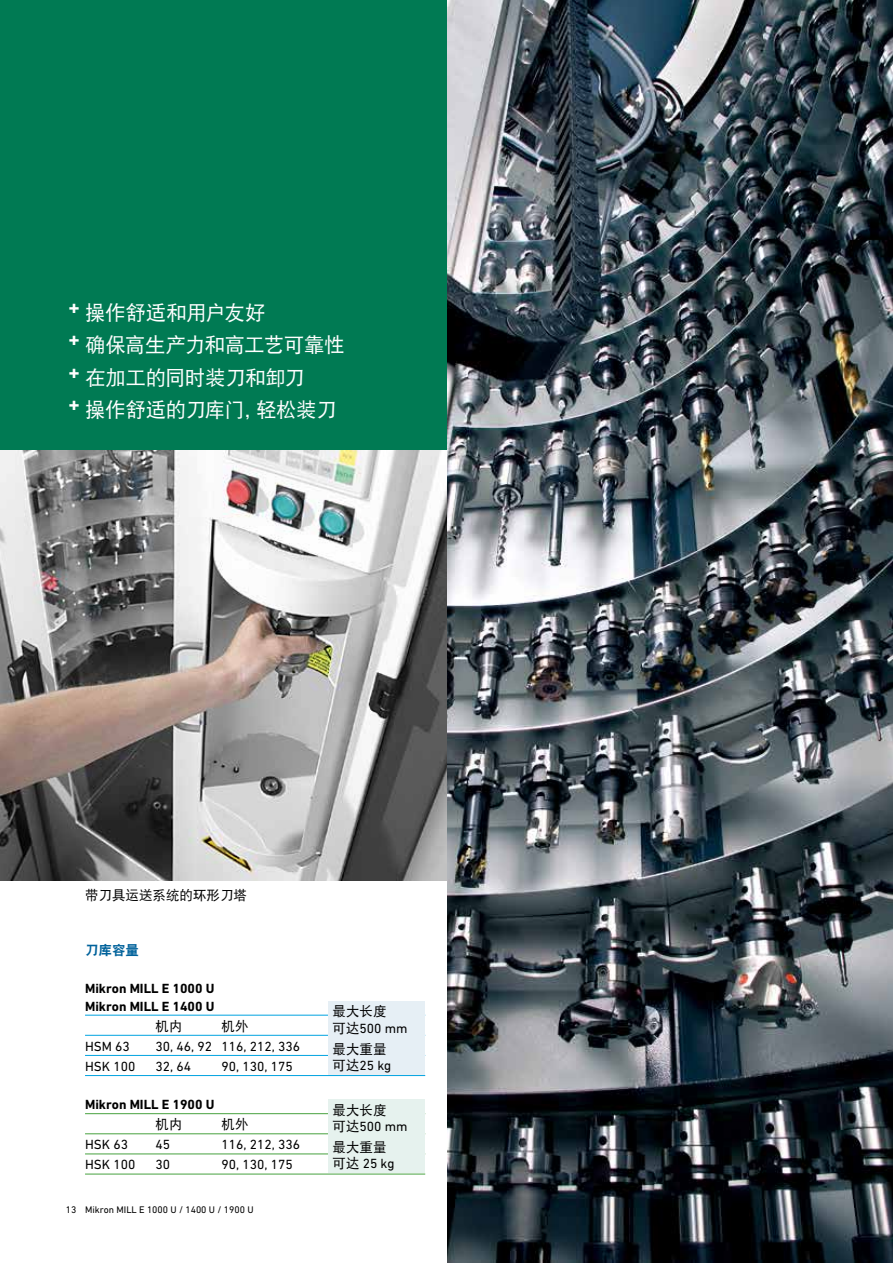
<style>
.page{position:relative;width:893px;height:1263px;background:#fff}
.page>*{position:absolute;margin:0;border:0;box-sizing:border-box;transform-origin:0 0}
.t1{font:20.4px/32.5px "DFP Hei W5";letter-spacing:-.015em;color:#fff}
.t2{font:13.5px "DIN Next W1 G";color:#000}
.t3{font:700 13.5px/18px "DIN Next W1 G";color:#000}
.t4{font:13.5px "DFP Hei W5";color:#000}
.t5{font:13.5px "DFP Hei W9";color:#00629b}
.t6{font:9.75px "DIN Next W1 G";color:#000}
.s1{font-family:"DFP Hei W5"}
</style>
<div class="page">
<img style="left:446px;top:0;width:447px;height:1263px">
<img style="left:0;top:450px;width:446px;height:430px">
<div style="left:0;top:0;width:446px;height:450px;background:#007a53"></div>
<hr style="left:85px;top:1015px;width:340px;height:1px;background:#00a3e0">
<hr style="left:85px;top:1035px;width:340px;height:1px;background:#00a3e0">
<hr style="left:85px;top:1055px;width:340px;height:1px;background:#00a3e0">
<hr style="left:85px;top:1075px;width:340px;height:1px;background:#00a3e0">
<hr style="left:85px;top:1113px;width:340px;height:1px;background:#47a23f">
<hr style="left:85px;top:1133px;width:340px;height:1px;background:#47a23f">
<hr style="left:85px;top:1153px;width:340px;height:1px;background:#47a23f">
<hr style="left:85px;top:1174px;width:340px;height:1px;background:#47a23f">
<div style="left:328px;top:1001px;width:97px;height:73px;background:#e6eff5"></div>
<div style="left:328px;top:1099px;width:97px;height:73px;background:#e6f2ee"></div>
<h1 class="t1" style="left:68px;top:296px;width:278px"><sup>+</sup> 操作舒适和用户友好<br><sup>+</sup> 确保高生产力和高工艺可靠性<sup>+</sup> 在加工的同时装刀和卸刀<br><sup>+</sup> 操作舒适的刀库门，轻松装刀</h1>
<p class="t4" style="left:85px;top:888px;width:163px">带刀具运送系统的环形刀塔</p>
<p class="t5" style="left:85px;top:943px;width:55px">刀库容量</p>
<p class="t3" style="left:85px;top:979px;width:131px">Mikron MILL E 1000 U<br>Mikron MILL E 1400 U</p>
<p class="t4" style="left:156px;top:1019px;width:28px">机内</p>
<p class="t4" style="left:222px;top:1019px;width:28px">机外</p>
<p class="t2" style="left:85px;top:1038px;width:46px">HSM 63</p>
<p class="t2" style="left:156px;top:1038px;width:146px">30, 46, 92 116, 212, 336</p>
<p class="t2" style="left:85px;top:1058px;width:52px">HSK 100</p>
<p class="t2" style="left:156px;top:1058px;width:37px">32, 64</p>
<p class="t2" style="left:222px;top:1058px;width:73px">90, 130, 175</p>
<p class="t3" style="left:85px;top:1095px;width:131px">Mikron MILL E 1900 U</p>
<p class="t4" style="left:156px;top:1117px;width:28px">机内</p>
<p class="t4" style="left:222px;top:1117px;width:28px">机外</p>
<p class="t2" style="left:85px;top:1137px;width:44px">HSK 63</p>
<p class="t2" style="left:156px;top:1137px;width:16px">45</p>
<p class="t2" style="left:222px;top:1137px;width:80px">116, 212, 336</p>
<p class="t2" style="left:85px;top:1157px;width:52px">HSK 100</p>
<p class="t2" style="left:156px;top:1157px;width:16px">30</p>
<p class="t2" style="left:222px;top:1157px;width:73px">90, 130, 175</p>
<p class="t6" style="left:66px;top:1204px;width:189px">13 Mikron MILL E 1000 U / 1400 U / 1900 U</p>
<p class="t4" style="left:333px;top:1005px;width:56px">最大长度</p>
<p class="t2" style="left:333px;top:1020px;width:77px"><span class="s1">可达</span>500 mm</p>
<p class="t4" style="left:333px;top:1042px;width:56px">最大重量</p>
<p class="t2" style="left:333px;top:1058px;width:60px"><span class="s1">可达</span>25 kg</p>
<p class="t4" style="left:333px;top:1103px;width:56px">最大长度</p>
<p class="t2" style="left:333px;top:1119px;width:77px"><span class="s1">可达</span>500 mm</p>
<p class="t4" style="left:333px;top:1140px;width:56px">最大重量</p>
<p class="t2" style="left:333px;top:1156px;width:64px"><span class="s1">可达</span> 25 kg</p>
</div>
